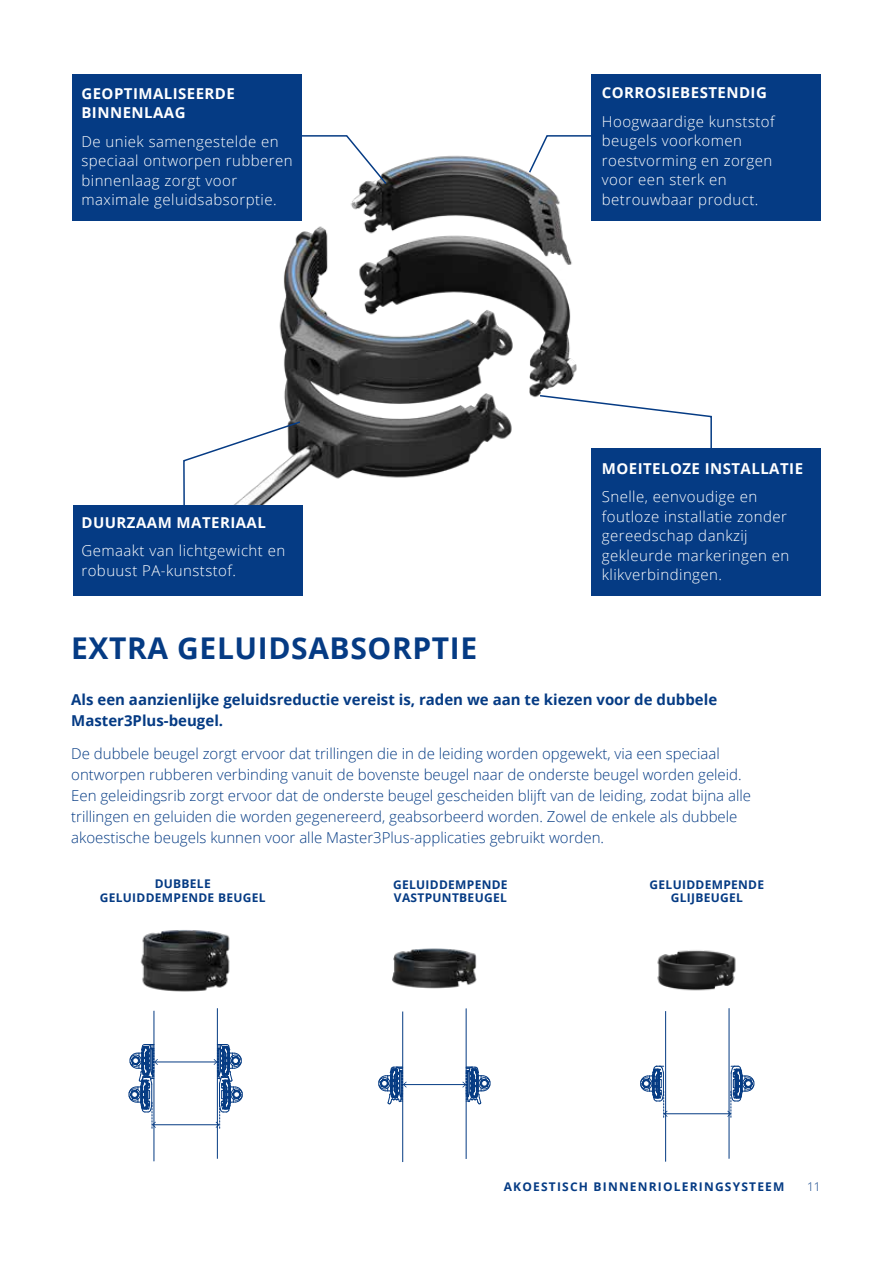
<style>
.page{position:relative;width:893px;height:1263px;background:#fff}
.page>*{position:absolute;margin:0;border:0;box-sizing:border-box;transform-origin:0 0}
.t1{font:700 30px "Open Sans";letter-spacing:.02em;color:#053b84}
.t2{font:300 15px/20.9px "Open Sans";color:#053b84}
.t3{font:300 15px/19.5px "Open Sans";letter-spacing:.03em;color:#fff}
.t4{font:700 15px/21px "Open Sans";color:#053b84}
.t5{font:700 15px/19.5px "Open Sans";letter-spacing:.03em;color:#fff}
.t6{font:700 12px/13.5px "Open Sans";letter-spacing:.025em;color:#053b84;text-align:center}
.t7{font:700 12px "Open Sans";letter-spacing:.1em;color:#053b84}
.t8{font:300 12px "Open Sans";color:#053b84}
</style>
<div class="page">
<img style="left:279px;top:155px;width:298px;height:382px">
<div style="left:591px;top:74px;width:229px;height:147px;background:#053b84"></div>
<div style="left:591px;top:448px;width:229px;height:147px;background:#053b84"></div>
<div style="left:73px;top:505px;width:229px;height:90px;background:#053b84"></div>
<div style="left:72px;top:74px;width:230px;height:147px;background:#053b84"></div>
<svg style="left:302px;top:135px;width:86px;height:51px"></svg>
<svg style="left:528px;top:135px;width:63px;height:39px"></svg>
<svg style="left:183px;top:420px;width:119px;height:85px"></svg>
<svg style="left:538px;top:394px;width:174px;height:65px"></svg>
<img style="left:140px;top:930px;width:90px;height:62px">
<img style="left:657px;top:950px;width:79px;height:60px">
<img style="left:392px;top:948px;width:85px;height:41px">
<hr style="left:154px;top:1006px;width:1px;height:156px;background:#053b83">
<hr style="left:217px;top:1006px;width:1px;height:156px;background:#053b83">
<hr style="left:153px;top:1124px;width:66px;height:1px;background:#053b83">
<hr style="left:155px;top:1061px;width:62px;height:1px;background:#053b83">
<svg style="left:214px;top:1044px;width:29px;height:85px"></svg>
<svg style="left:128px;top:1044px;width:30px;height:85px"></svg>
<hr style="left:402px;top:1006px;width:1px;height:157px;background:#053b83">
<hr style="left:466px;top:1006px;width:1px;height:157px;background:#053b83">
<hr style="left:404px;top:1084px;width:61px;height:1px;background:#053b83">
<svg style="left:462px;top:1067px;width:29px;height:37px"></svg>
<svg style="left:378px;top:1067px;width:29px;height:37px"></svg>
<hr style="left:665px;top:1007px;width:1px;height:156px;background:#053b83">
<hr style="left:729px;top:1007px;width:1px;height:156px;background:#053b83">
<hr style="left:664px;top:1113px;width:66px;height:1px;background:#053b83">
<svg style="left:640px;top:1066px;width:28px;height:52px"></svg>
<svg style="left:727px;top:1066px;width:28px;height:52px"></svg>
<p class="t5" style="left:81px;top:83px;width:155px">GEOPTIMALISEERDE<br>BINNENLAAG</p>
<p class="t3" style="left:81px;top:131px;width:213px">De uniek samengestelde en speciaal ontworpen rubberen binnenlaag zorgt voor maximale geluidsabsorptie.</p>
<p class="t5" style="left:81px;top:512px;width:186px">DUURZAAM MATERIAAL</p>
<p class="t3" style="left:81px;top:541px;width:205px">Gemaakt van lichtgewicht en robuust PA-kunststof.</p>
<h1 class="t1" style="left:71px;top:627px;width:407px">EXTRA GELUIDSABSORPTIE</h1>
<p class="t5" style="left:602px;top:82px;width:167px">CORROSIEBESTENDIG</p>
<p class="t3" style="left:602px;top:111px;width:174px">Hoogwaardige kunststof beugels voorkomen roestvorming en zorgen voor een sterk en betrouwbaar product.</p>
<p class="t5" style="left:602px;top:458px;width:203px">MOEITELOZE INSTALLATIE</p>
<p class="t3" style="left:602px;top:487px;width:189px">Snelle, eenvoudige en foutloze installatie zonder gereedschap dankzij gekleurde markeringen en klikverbindingen.</p>
<p class="t4" style="left:71px;top:688px;width:647px">Als een aanzienlijke geluidsreductie vereist is, raden we aan te kiezen voor de dubbele<br>Master3Plus-beugel.</p>
<p class="t2" style="left:71px;top:743px;width:681px">De dubbele beugel zorgt ervoor dat trillingen die in de leiding worden opgewekt, via een speciaal ontworpen rubberen verbinding vanuit de bovenste beugel naar de onderste beugel worden geleid.<br>Een geleidingsrib zorgt ervoor dat de onderste beugel gescheiden blijft van de leiding, zodat bijna alle trillingen en geluiden die worden gegenereerd, geabsorbeerd worden. Zowel de enkele als dubbele akoestische beugels kunnen voor alle Master3Plus-applicaties gebruikt worden.</p>
<p class="t6" style="left:100px;top:877px;width:167px">DUBBELE<br>GELUIDDEMPENDE BEUGEL</p>
<p class="t6" style="left:393px;top:877px;width:116px;text-align:left">GELUIDDEMPENDE<br>VASTPUNTBEUGEL</p>
<p class="t6" style="left:650px;top:877px;width:116px">GELUIDDEMPENDE<br>GLIJBEUGEL</p>
<p class="t7" style="left:504px;top:1178px;width:282px">AKOESTISCH BINNENRIOLERINGSYSTEEM</p>
<p class="t8" style="left:807px;top:1178px;width:15px">11</p>
</div>
